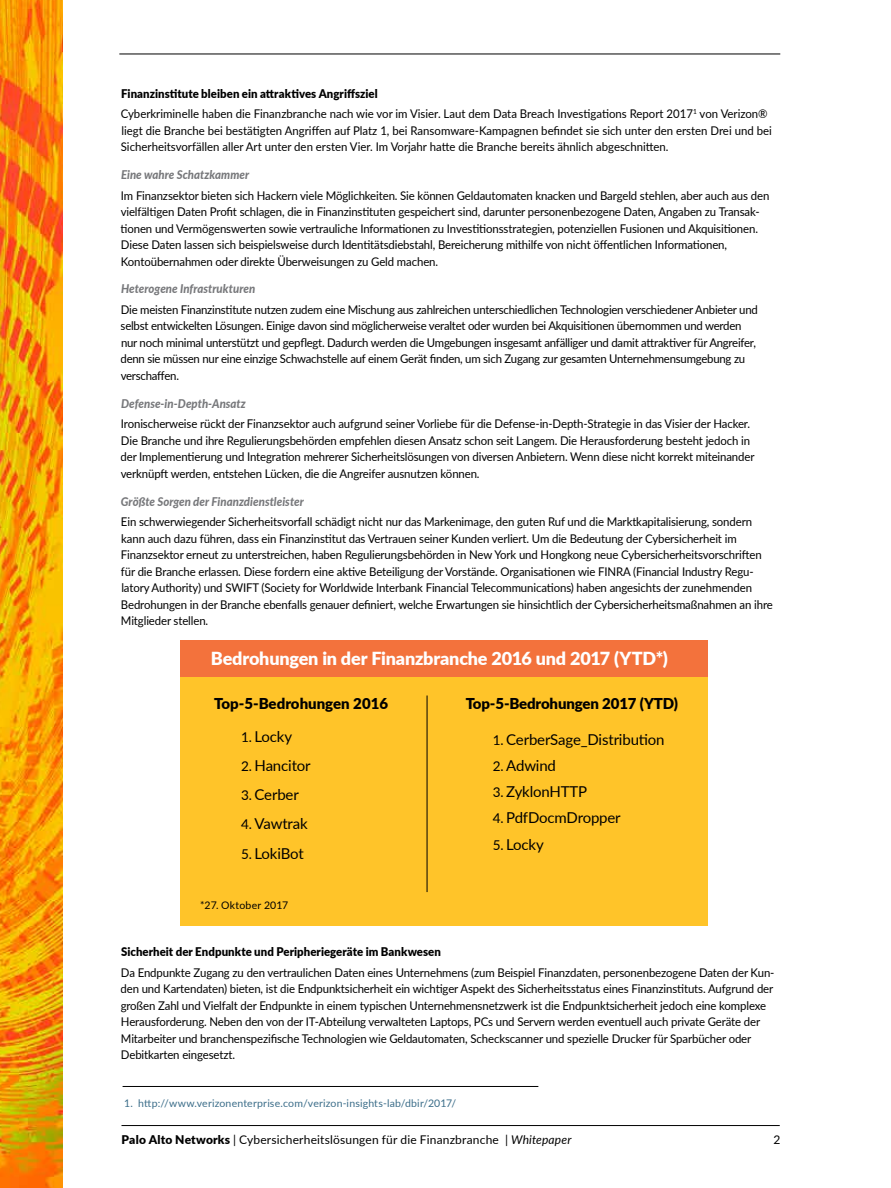
<style>
.page{position:relative;width:891px;height:1188px;background:#fff}
.page>*{position:absolute;margin:0;border:0;box-sizing:border-box;transform-origin:0 0}
.t1{font:900 18px "Lato";letter-spacing:-.01em;color:#fff}
.t2{font:15px "Lato";letter-spacing:-.01em;color:#000}
.t3{font:900 15px "Lato";letter-spacing:-.01em;color:#000}
.t4{font:12px/16.5px "Lato";letter-spacing:-.01em;color:#000;scale:.95 1}
.t5{font:italic 800 12px "Lato";letter-spacing:.005em;color:#77787b;scale:.95 1}
.t6{font:12px "Lato";letter-spacing:.015em;color:#000}
.t7{font:900 12px "Lato";letter-spacing:.005em;color:#000;scale:.95 1}
.t8{font:12px "Lato";letter-spacing:-.01em;color:#000}
.t9{font:10.5px "Lato";letter-spacing:.015em;color:#3b6d89}
.t10{font:10.5px "Lato";letter-spacing:.02em;color:#000}
.s1{font-weight:900}
.s2{font-size:13.5px}
.s3{font-style:italic}
</style>
<div class="page">
<hr style="left:122px;top:1125px;width:658px;height:1px;background:#000">
<hr style="left:119px;top:54px;width:661px;height:1px;background:#000">
<img style="left:0;top:0;width:62px;height:1188px">
<hr style="left:123px;top:1086px;width:415px;height:1px;background:#000">
<div style="left:181px;top:640px;width:527px;height:286px;background:#ffc429"></div>
<div style="left:181px;top:640px;width:527px;height:37px;background:#f3723c"></div>
<hr style="left:427px;top:696px;width:1px;height:196px;background:#000">
<p class="t4" style="left:121px;top:82px;width:683px;line-height:20.7px"><span class="s1">Finanzinstitute bleiben ein attraktives Angriffsziel<br></span>Cyberkriminelle haben die Finanzbranche nach wie vor im Visier. Laut dem Data Breach Investigations Report 2017<sup>1</sup> von Verizon®</p>
<p class="t4" style="left:121px;top:122px;width:687px">liegt die Branche bei bestätigten Angriffen auf Platz 1, bei Ransomware-Kampagnen befindet sie sich unter den ersten Drei und bei<br>Sicherheitsvorfällen aller Art unter den ersten Vier. Im Vorjahr hatte die Branche bereits ähnlich abgeschnitten.</p>
<p class="t5" style="left:121px;top:166px;width:137px">Eine wahre Schatzkammer</p>
<p class="t4" style="left:121px;top:186px;width:684px">Im Finanzsektor bieten sich Hackern viele Möglichkeiten. Sie können Geldautomaten knacken und Bargeld stehlen, aber auch aus den vielfältigen Daten Profit schlagen, die in Finanzinstituten gespeichert sind, darunter personenbezogene Daten, Angaben zu Transak&shy;tionen und Vermögenswerten sowie vertrauliche Informationen zu Investitionsstrategien, potenziellen Fusionen und Akquisitionen.<br>Diese Daten lassen sich beispielsweise durch Identitätsdiebstahl, Bereicherung mithilfe von nicht öffentlichen Informationen, Kontoübernahmen oder direkte Überweisungen zu Geld machen.</p>
<p class="t5" style="left:121px;top:280px;width:143px">Heterogene Infrastrukturen</p>
<p class="t4" style="left:121px;top:301px;width:672px">Die meisten Finanzinstitute nutzen zudem eine Mischung aus zahlreichen unterschiedlichen Technologien verschiedener Anbieter und selbst entwickelten Lösungen. Einige davon sind möglicherweise veraltet oder wurden bei Akquisitionen übernommen und werden nur noch minimal unterstützt und gepflegt. Dadurch werden die Umgebungen insgesamt anfälliger und damit attraktiver für Angreifer, denn sie müssen nur eine einzige Schwachstelle auf einem Gerät finden, um sich Zugang zur gesamten Unternehmensumgebung zu verschaffen.</p>
<p class="t5" style="left:121px;top:394px;width:133px">Defense-in-Depth-Ansatz</p>
<p class="t4" style="left:121px;top:415px;width:669px">Ironischerweise rückt der Finanzsektor auch aufgrund seiner Vorliebe für die Defense-in-Depth-Strategie in das Visier der Hacker.<br>Die Branche und ihre Regulierungsbehörden empfehlen diesen Ansatz schon seit Langem. Die Herausforderung besteht jedoch in der Implementierung und Integration mehrerer Sicherheitslösungen von diversen Anbietern. Wenn diese nicht korrekt miteinander verknüpft werden, entstehen Lücken, die die Angreifer ausnutzen können.</p>
<p class="t5" style="left:121px;top:492px;width:194px">Größte Sorgen der Finanzdienstleister</p>
<p class="t4" style="left:121px;top:513px;width:688px">Ein schwerwiegender Sicherheitsvorfall schädigt nicht nur das Markenimage, den guten Ruf und die Marktkapitalisierung, sondern kann auch dazu führen, dass ein Finanzinstitut das Vertrauen seiner Kunden verliert. Um die Bedeutung der Cybersicherheit im Finanzsektor erneut zu unterstreichen, haben Regulierungsbehörden in New York und Hongkong neue Cybersicherheitsvorschriften für die Branche erlassen. Diese fordern eine aktive Beteiligung der Vorstände. Organisationen wie FINRA (Financial Industry Regu&shy;latory Authority) und SWIFT (Society for Worldwide Interbank Financial Telecommunications) haben angesichts der zunehmenden Bedrohungen in der Branche ebenfalls genauer definiert, welche Erwartungen sie hinsichtlich der Cybersicherheitsmaßnahmen an ihre Mitglieder stellen.</p>
<h1 class="t1" style="left:211px;top:645px;width:459px">Bedrohungen in der Finanzbranche 2016 und 2017 (YTD*)</h1>
<p class="t3" style="left:214px;top:692px;width:175px">Top-5-Bedrohungen 2016</p>
<p class="t2" style="left:241px;top:725px;width:53px"><span class="s2">1.</span> Locky</p>
<p class="t2" style="left:241px;top:755px;width:71px"><span class="s2">2.</span> Hancitor</p>
<p class="t2" style="left:241px;top:784px;width:59px"><span class="s2">3.</span> Cerber</p>
<p class="t2" style="left:241px;top:813px;width:68px"><span class="s2">4.</span> Vawtrak</p>
<p class="t2" style="left:241px;top:842px;width:64px"><span class="s2">5.</span> LokiBot</p>
<p class="t10" style="left:200px;top:897px;width:90px">*27. Oktober 2017</p>
<p class="t3" style="left:466px;top:692px;width:214px">Top-5-Bedrohungen 2017 (YTD)</p>
<p class="t2" style="left:493px;top:728px;width:173px"><span class="s2">1.</span> CerberSage_Distribution</p>
<p class="t2" style="left:493px;top:755px;width:65px"><span class="s2">2.</span> Adwind</p>
<p class="t2" style="left:493px;top:781px;width:96px"><span class="s2">3.</span> ZyklonHTTP</p>
<p class="t2" style="left:493px;top:807px;width:130px"><span class="s2">4.</span> PdfDocmDropper</p>
<p class="t2" style="left:493px;top:833px;width:53px"><span class="s2">5.</span> Locky</p>
<p class="t7" style="left:121px;top:943px;width:338px">Sicherheit der Endpunkte und Peripheriegeräte im Bankwesen</p>
<p class="t4" style="left:121px;top:963px;width:690px">Da Endpunkte Zugang zu den vertraulichen Daten eines Unternehmens (zum Beispiel Finanzdaten, personenbezogene Daten der Kun&shy;den und Kartendaten) bieten, ist die Endpunktsicherheit ein wichtiger Aspekt des Sicherheitsstatus eines Finanzinstituts. Aufgrund der großen Zahl und Vielfalt der Endpunkte in einem typischen Unternehmensnetzwerk ist die Endpunktsicherheit jedoch eine komplexe Herausforderung. Neben den von der IT-Abteilung verwalteten Laptops, PCs und Servern werden eventuell auch private Geräte der Mitarbeiter und branchenspezifische Technologien wie Geldautomaten, Scheckscanner und spezielle Drucker für Sparbücher oder Debitkarten eingesetzt.</p>
<p class="t9" style="left:124px;top:1095px;width:334px">1. http://www.verizonenterprise.com/verizon-insights-lab/dbir/2017/</p>
<p class="t6" style="left:122px;top:1131px;width:452px"><span class="s1">Palo Alto Networks</span> | Cybersicherheitslösungen für die Finanzbranche <span class="s3">| Whitepaper</span></p>
<p class="t8" style="left:773px;top:1131px;width:8px">2</p>
</div>
